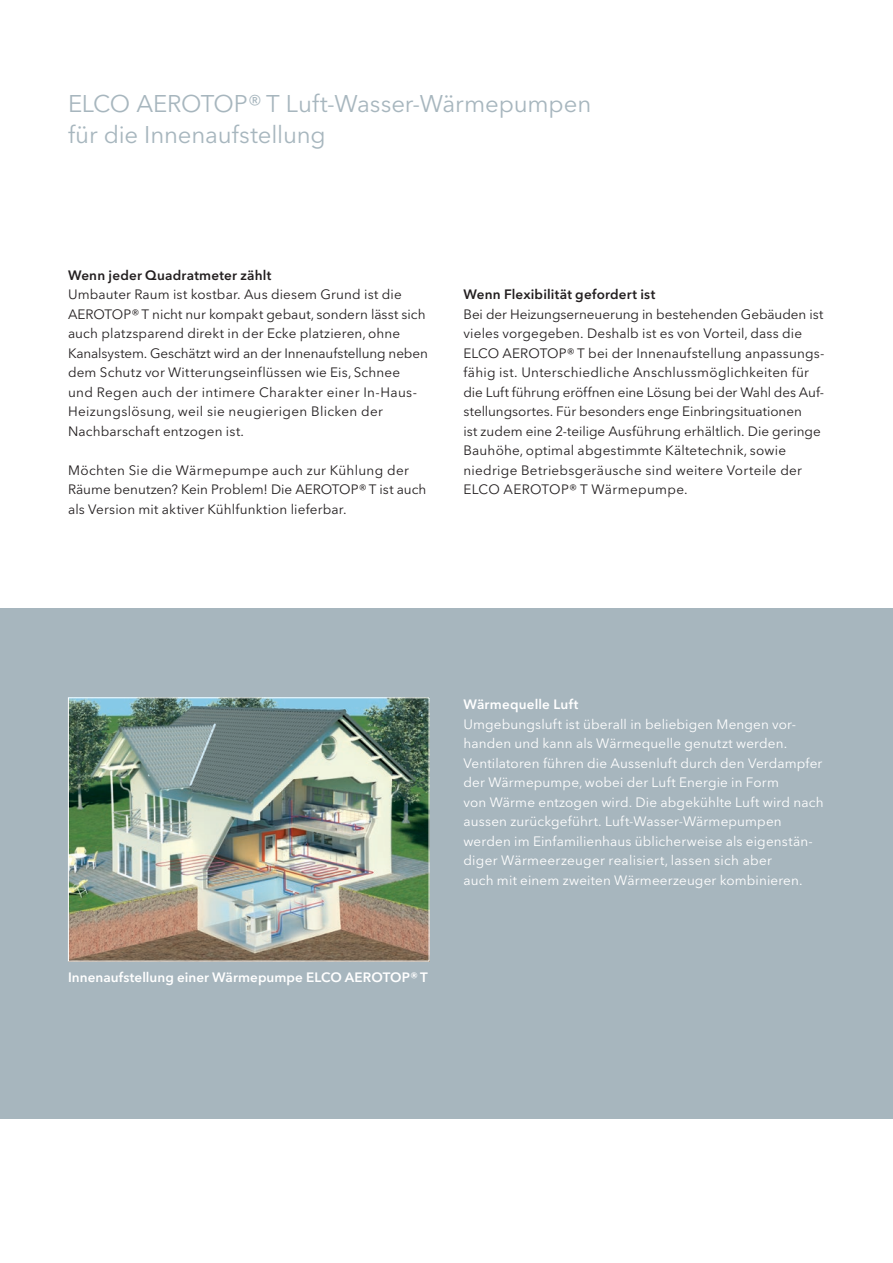
<style>
.page{position:relative;width:893px;height:1263px;background:#fff}
.page>*{position:absolute;margin:0;border:0;box-sizing:border-box;transform-origin:0 0}
.elco_untertitel_16_2{font:24px "Avenir Next LT Pro";letter-spacing:-.005em;color:#a7b6be}
.elco_copy_9_13{font:13.5px/19.5px "Avenir Next LT Pro";letter-spacing:.01em;color:#231f20}
.elco_copy_9_13-2{font:13.5px/19.5px "Avenir Next LT Pro";letter-spacing:.01em;color:#fff}
.elco_copy_subline_9{font:600 13.5px "Avenir Next LT Pro";letter-spacing:.005em;color:#fff}
.elco_subline_9_13{font:600 13.5px "Avenir Next LT Pro";letter-spacing:.015em;color:#231f20}
.elco_copy_subline_9-2{font:600 13.5px "Avenir Next LT Pro";letter-spacing:.015em;color:#231f20}
</style>
<div class="page">
<div style="left:0;top:608px;width:893px;height:510px;background:#a7b6be"></div>
<img style="left:70px;top:699px;width:357px;height:260px">
<div style="left:68px;top:697px;width:361px;height:264px;border:1px solid #fff"></div>
<p class="elco_untertitel_16_2" style="left:68px;top:89px;width:525px">ELCO AEROTOP® T Luft-Wasser-Wärmepumpen</p>
<p class="elco_untertitel_16_2" style="left:68px;top:120px;width:259px">für die Innenaufstellung</p>
<p class="elco_copy_subline_9-2" style="left:68px;top:267px;width:205px">Wenn jeder Quadratmeter zählt</p>
<p class="elco_copy_9_13" style="left:68px;top:285px;width:359px">Umbauter Raum ist kostbar. Aus diesem Grund ist die<br>AEROTOP®T nicht nur kompakt gebaut, sondern lässt sich auch platzsparend direkt in der Ecke platzieren, ohne</p>
<p class="elco_copy_9_13" style="left:68px;top:343px;width:361px">Kanalsystem. Geschätzt wird an der Innenaufstellung neben dem Schutz vor Witterungseinflüssen wie Eis, Schnee und Regen auch der intimere Charakter einer In-Haus-Heizungslösung, weil sie neugierigen Blicken der</p>
<p class="elco_copy_9_13" style="left:68px;top:421px;width:178px">Nachbarschaft entzogen ist.</p>
<p class="elco_copy_9_13" style="left:68px;top:460px;width:342px">Möchten Sie die Wärmepumpe auch zur Kühlung der</p>
<p class="elco_copy_9_13" style="left:68px;top:480px;width:360px">Räume benutzen? Kein Problem! Die AEROTOP®T ist auch</p>
<p class="elco_copy_9_13" style="left:68px;top:499px;width:280px">als Version mit aktiver Kühlfunktion lieferbar.</p>
<p class="elco_subline_9_13" style="left:463px;top:286px;width:193px">Wenn Flexibilität gefordert ist</p>
<p class="elco_copy_9_13" style="left:463px;top:304px;width:362px">Bei der Heizungserneuerung in bestehenden Gebäuden ist vieles vorgegeben. Deshalb ist es von Vorteil, dass die ELCO AEROTOP® T bei der Innenaufstellung anpassungs&shy;fähig ist. Unterschiedliche Anschlussmöglichkeiten für</p>
<p class="elco_copy_9_13" style="left:463px;top:382px;width:362px">die Luft führung eröffnen eine Lösung bei der Wahl des Auf&shy;stellungsortes. Für besonders enge Einbringsituationen</p>
<p class="elco_copy_9_13" style="left:463px;top:421px;width:359px">ist zudem eine 2-teilige Ausführung erhältlich. Die geringe</p>
<p class="elco_copy_9_13" style="left:463px;top:441px;width:324px">Bauhöhe, optimal abgestimmte Kältetechnik, sowie</p>
<p class="elco_copy_9_13" style="left:463px;top:460px;width:340px">niedrige Betriebsgeräusche sind weitere Vorteile der</p>
<p class="elco_copy_9_13" style="left:463px;top:480px;width:226px">ELCO AEROTOP® T Wärmepumpe.</p>
<p class="elco_copy_subline_9" style="left:68px;top:969px;width:361px">Innenaufstellung einer Wärmepumpe ELCO AEROTOP®T</p>
<p class="elco_copy_subline_9" style="left:463px;top:696px;width:116px">Wärmequelle Luft</p>
<p class="elco_copy_9_13-2" style="left:463px;top:714px;width:333px">Umgebungsluft ist überall in beliebigen Mengen vor-</p>
<p class="elco_copy_9_13-2" style="left:463px;top:733px;width:325px">handen und kann als Wärmequelle genutzt werden.</p>
<p class="elco_copy_9_13-2" style="left:463px;top:753px;width:360px">Ventilatoren führen die Aussenluft durch den Verdampfer</p>
<p class="elco_copy_9_13-2" style="left:463px;top:772px;width:362px">der Wärmepumpe, wobei der Luft Energie in Form<br>von Wärme entzogen wird. Die abgekühlte Luft wird nach aussen zurückgeführt. Luft-Wasser-Wärmepumpen werden im Einfamilienhaus üblicherweise als eigenstän&shy;diger Wärmeerzeuger realisiert, lassen sich aber<br>auch mit einem zweiten Wärmeerzeuger kombinieren.</p>
</div>
